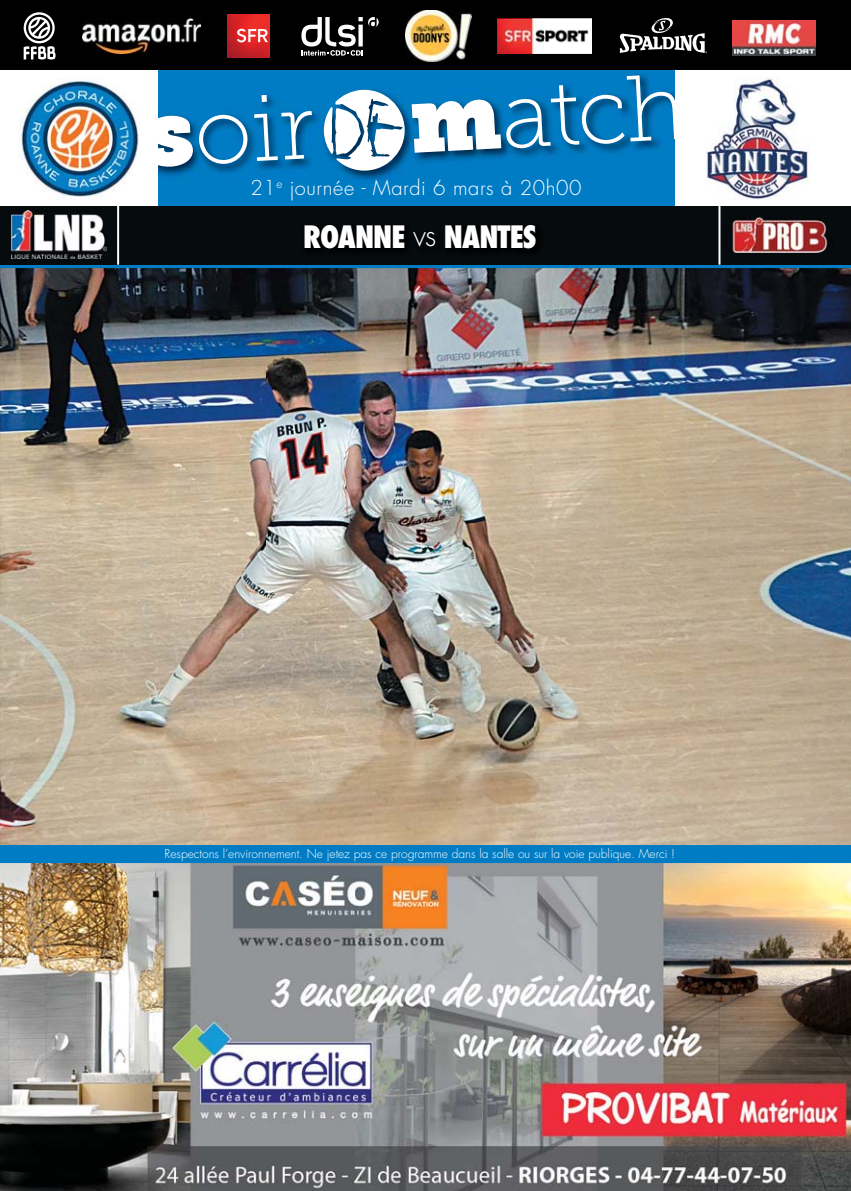
<style>
.page{position:relative;width:851px;height:1191px;background:#fff}
.page>*{position:absolute;margin:0;border:0;box-sizing:border-box;transform-origin:0 0}
.t1{font:800 condensed 30px "Futura";letter-spacing:-.03em;color:#fff}
.t2{font:300 20px "Futura";letter-spacing:.03em;color:#fff}
.t3{font:300 12px "Futura";color:#fff}
.s1{font-weight:300;font-stretch:normal}
</style>
<div class="page">
<div style="left:0;top:0;width:850px;height:70px;background:#000"></div>
<svg style="left:23px;top:12px;width:33px;height:47px"></svg>
<img style="left:732px;top:21px;width:83px;height:35px">
<svg style="left:301px;top:17px;width:77px;height:39px"></svg>
<svg style="left:227px;top:15px;width:43px;height:42px"></svg>
<svg style="left:237px;top:29px;width:31px;height:13px"></svg>
<img style="left:82px;top:18px;width:118px;height:35px">
<img style="left:405px;top:10px;width:66px;height:52px">
<img style="left:498px;top:19px;width:93px;height:34px">
<svg style="left:619px;top:18px;width:88px;height:35px"></svg>
<img style="left:0;top:268px;width:850px;height:577px">
<img style="left:0;top:863px;width:850px;height:328px">
<div style="left:0;top:845px;width:850px;height:18px;background:#007cc4"></div>
<div style="left:0;top:71px;width:850px;height:136px;background:#007cc4"></div>
<img style="left:157px;top:73px;width:486px;height:108px">
<svg style="left:157px;top:114px;width:91px;height:53px"></svg>
<svg style="left:254px;top:95px;width:58px;height:66px"></svg>
<svg style="left:323px;top:75px;width:352px;height:96px"></svg>
<hr style="left:0;top:264px;width:850px;height:4px;background:#007cc4">
<div style="left:0;top:71px;width:157px;height:136px;background:#fff"></div>
<div style="left:675px;top:71px;width:175px;height:136px;background:#fff"></div>
<div style="left:0;top:207px;width:850px;height:58px;background:#060b0d"></div>
<img style="left:20px;top:78px;width:119px;height:122px">
<img style="left:704px;top:78px;width:106px;height:122px">
<hr style="left:117px;top:206px;width:2px;height:59px;background:#fff">
<hr style="left:718px;top:206px;width:2px;height:59px;background:#fff">
<img style="left:724px;top:217px;width:104px;height:35px">
<img style="left:12px;top:211px;width:94px;height:47px">
<h2 class="t2" style="left:250px;top:178px;width:332px">21 <sup>e</sup> journée - Mardi 6 mars à 20h00</h2>
<h1 class="t1" style="left:303px;top:224px;width:235px">ROANNE <span class="s1">vs</span> NANTES</h1>
<p class="t3" style="left:164px;top:848px;width:512px">Respectons l’environnement. Ne jetez pas ce programme dans la salle ou sur la voie publique. Merci !</p>
</div>
